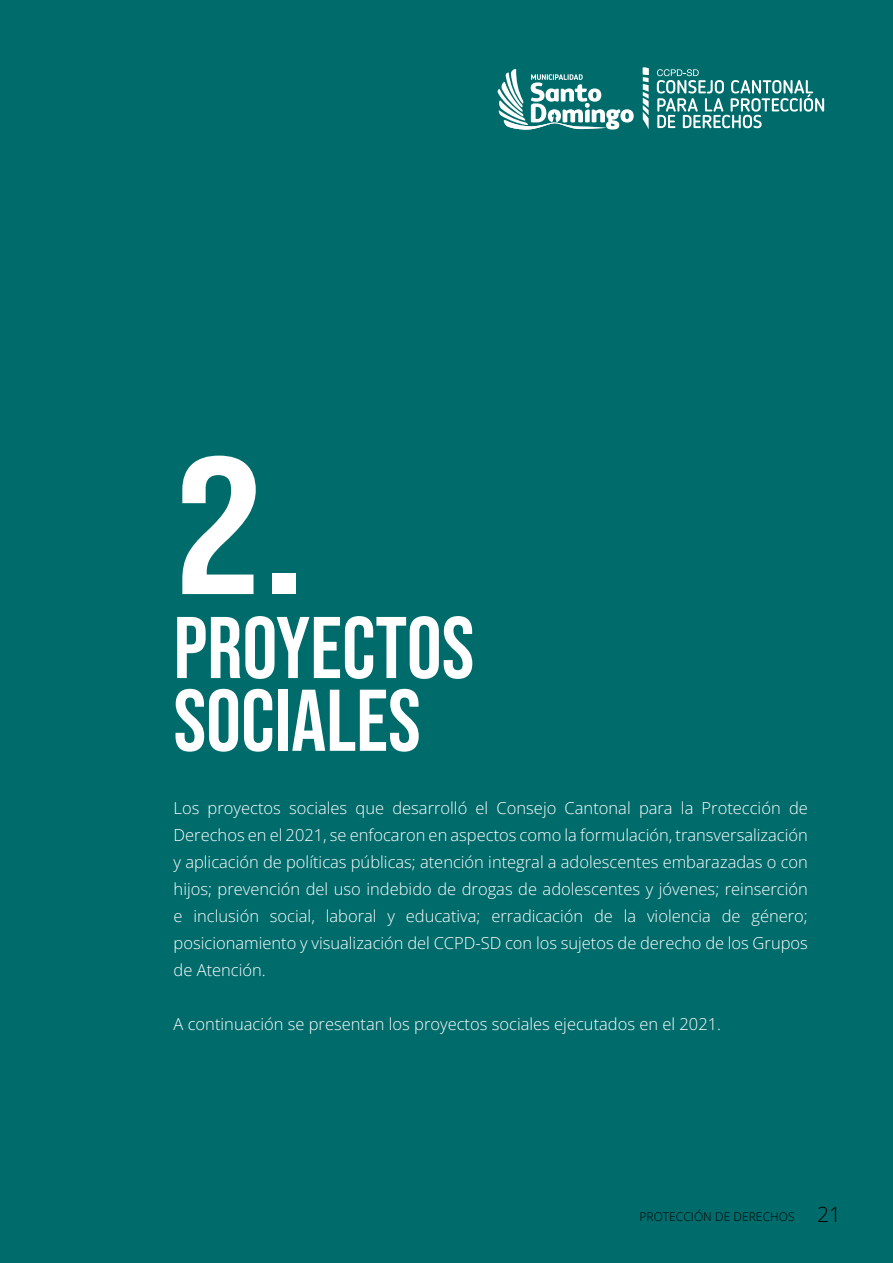
<style>
.page{position:relative;width:893px;height:1263px;background:#006b6b}
.page>*{position:absolute;margin:0;border:0;box-sizing:border-box;transform-origin:0 0}
.t1{font:195px "Bebas Neue";color:#fff;scale:1.15 1}
.t2{font:87.3px/72.8px "Bebas Neue";color:#fff}
.t3{font:300 16.5px/27px "Open Sans";color:#fff;text-align:justify}
.t4{font:300 12px "Open Sans";letter-spacing:.005em;color:#000}
.s1{font-size:21px}
</style>
<div class="page">
<svg style="left:498px;top:69px;width:136px;height:61px"></svg>
<svg style="left:504px;top:120px;width:103px;height:10px"></svg>
<svg style="left:657px;top:69px;width:167px;height:59px"></svg>
<svg style="left:643px;top:68px;width:6px;height:61px"></svg>
<h1 class="t1" style="left:174px;top:416px;width:116px">2.</h1>
<h2 class="t2" style="left:174px;top:611px;width:302px">PROYECTOS<br>SOCIALES</h2>
<p class="t3" style="left:174px;top:794px;width:636px">Los proyectos sociales que desarrolló el Consejo Cantonal para la Protección de Derechos en el 2021, se enfocaron en aspectos como la formulación, transversalización y aplicación de políticas públicas; atención integral a adolescentes embarazadas o con hijos; prevención del uso indebido de drogas de adolescentes y jóvenes; reinserción e inclusión social, laboral y educativa; erradicación de la violencia de género; posicionamiento y visualización del CCPD-SD con los sujetos de derecho de los Grupos de Atención.</p>
<p class="t3" style="left:174px;top:1010px;width:549px">A continuación se presentan los proyectos sociales ejecutados en el 2021.</p>
<p class="t4" style="left:639px;top:1208px;width:203px">PROTECCIÓN DE DERECHOS <span class="s1">21</span></p>
</div>
